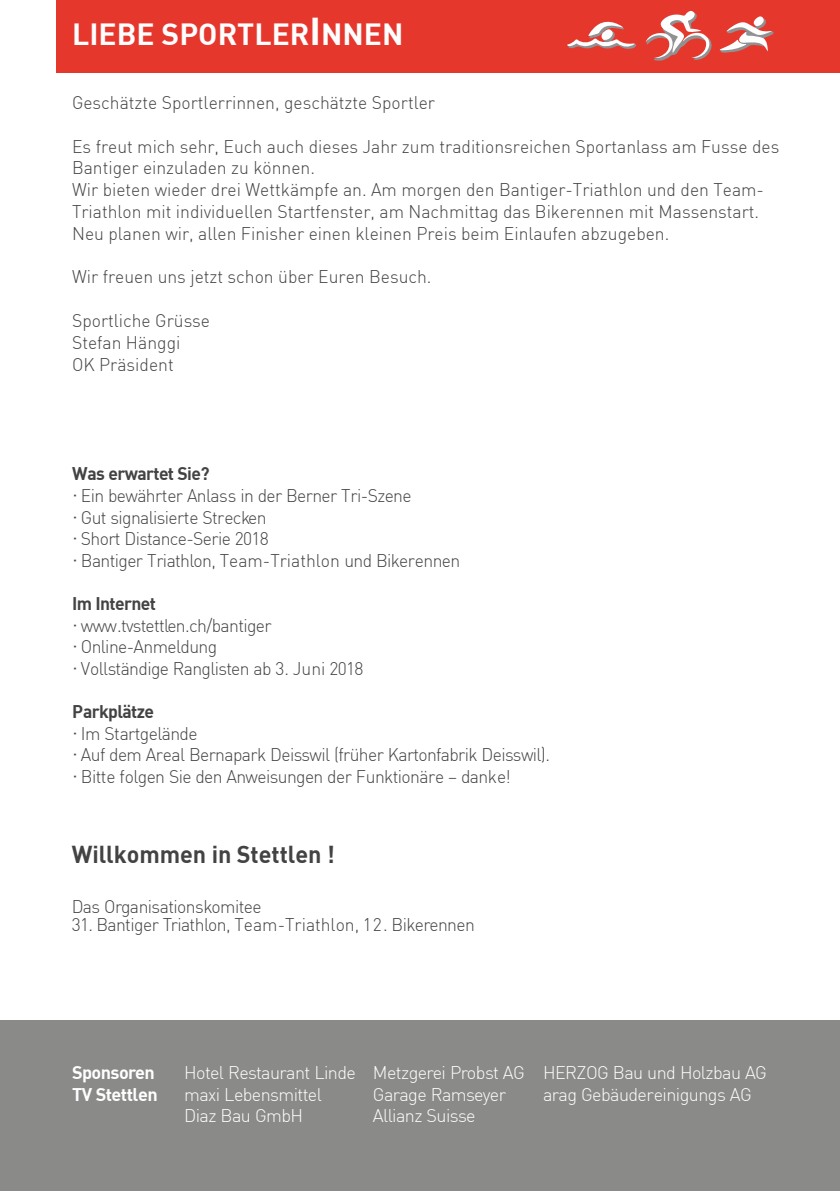
<style>
.page{position:relative;width:840px;height:1191px;background:#fff}
.page>*{position:absolute;margin:0;border:0;box-sizing:border-box;transform-origin:0 0}
.t1{font:30px "DIN Bold";color:#fefefe}
.t2{font:24px "DIN Bold";color:#434343}
.t3{font:300 18px/21.8px "DIN";color:#434343}
.t4{font:300 18px/21.6px "DIN";letter-spacing:-.035em;color:#434343}
.t5{font:300 18px "DIN";letter-spacing:-.035em;color:#fefefe}
.t6{font:18px "DIN Bold";letter-spacing:-.035em;color:#434343}
.t7{font:18px "DIN Bold";letter-spacing:-.035em;color:#fefefe}
.s1{font-size:38px}
.s2{font-family:"Arial";font-weight:400}
</style>
<div class="page">
<div style="left:57px;top:0;width:782px;height:72px;background:#e6372d"></div>
<svg style="left:645px;top:10px;width:67px;height:51px"></svg>
<svg style="left:567px;top:21px;width:69px;height:28px"></svg>
<svg style="left:719px;top:16px;width:54px;height:37px"></svg>
<div style="left:0;top:1020px;width:839px;height:171px;background:#8a8a89"></div>
<h1 class="t1" style="left:72px;top:15px;width:332px">LIEBE SPORTLER<span class="s1">I</span>NNEN</h1>
<p class="t3" style="left:72px;top:94px;width:364px">Geschätzte Sportlerrinnen, geschätzte Sportler</p>
<p class="t3" style="left:72px;top:137px;width:708px">Es freut mich sehr, Euch auch dieses Jahr zum traditionsreichen Sportanlass am Fusse des Bantiger einzuladen zu können.<br>Wir bieten wieder drei Wettkämpfe an. Am morgen den Bantiger-Triathlon und den Team-Triathlon mit individuellen Startfenster, am Nachmittag das Bikerennen mit Massenstart.<br>Neu planen wir, allen Finisher einen kleinen Preis beim Einlaufen abzugeben.</p>
<p class="t3" style="left:72px;top:268px;width:361px">Wir freuen uns jetzt schon über Euren Besuch.</p>
<p class="t3" style="left:72px;top:311px;width:139px">Sportliche Grüsse<br>Stefan Hänggi<br>OK Präsident</p>
<p class="t6" style="left:72px;top:462px;width:139px">Was erwartet Sie?</p>
<p class="t4" style="left:72px;top:486px;width:389px"><span class="s2">·</span> Ein bewährter Anlass in der Berner Tri-Szene<br><span class="s2">·</span> Gut signalisierte Strecken<br><span class="s2">·</span> Short Distance-Serie 2018<br><span class="s2">·</span> Bantiger Triathlon, Team-Triathlon und Bikerennen</p>
<p class="t6" style="left:72px;top:591px;width:85px">Im Internet</p>
<p class="t4" style="left:72px;top:616px;width:293px"><span class="s2">·</span> www.tvstettlen.ch/bantiger<br><span class="s2">·</span> Online-Anmeldung<br><span class="s2">·</span> Vollständige Ranglisten ab 3. Juni 2018</p>
<p class="t6" style="left:72px;top:699px;width:83px">Parkplätze</p>
<p class="t4" style="left:72px;top:724px;width:479px"><span class="s2">·</span> Im Startgelände<br><span class="s2">·</span> Auf dem Areal Bernapark Deisswil (früher Kartonfabrik Deisswil). <span class="s2">·</span> Bitte folgen Sie den Anweisungen der Funktionäre – danke!</p>
<h2 class="t2" style="left:72px;top:838px;width:265px">Willkommen in Stettlen !</h2>
<p class="t4" style="left:72px;top:898px;width:191px">Das Organisationskomitee</p>
<p class="t4" style="left:72px;top:915px;width:404px">31. Bantiger Triathlon, Team-Triathlon, 12. Bikerennen</p>
<p class="t7" style="left:72px;top:1060px;width:84px">Sponsoren</p>
<p class="t5" style="left:184px;top:1065px;width:584px">Hotel Restaurant Linde Metzgerei Probst AG HERZOG Bau und Holzbau AG</p>
<p class="t7" style="left:72px;top:1082px;width:87px">TV Stettlen</p>
<p class="t5" style="left:184px;top:1087px;width:139px">maxi Lebensmittel</p>
<p class="t5" style="left:372px;top:1087px;width:135px">Garage Ramseyer</p>
<p class="t5" style="left:543px;top:1087px;width:210px">arag Gebäudereinigungs AG</p>
<p class="t5" style="left:184px;top:1109px;width:120px">Diaz Bau GmbH</p>
<p class="t5" style="left:372px;top:1109px;width:104px">Allianz Suisse</p>
</div>
